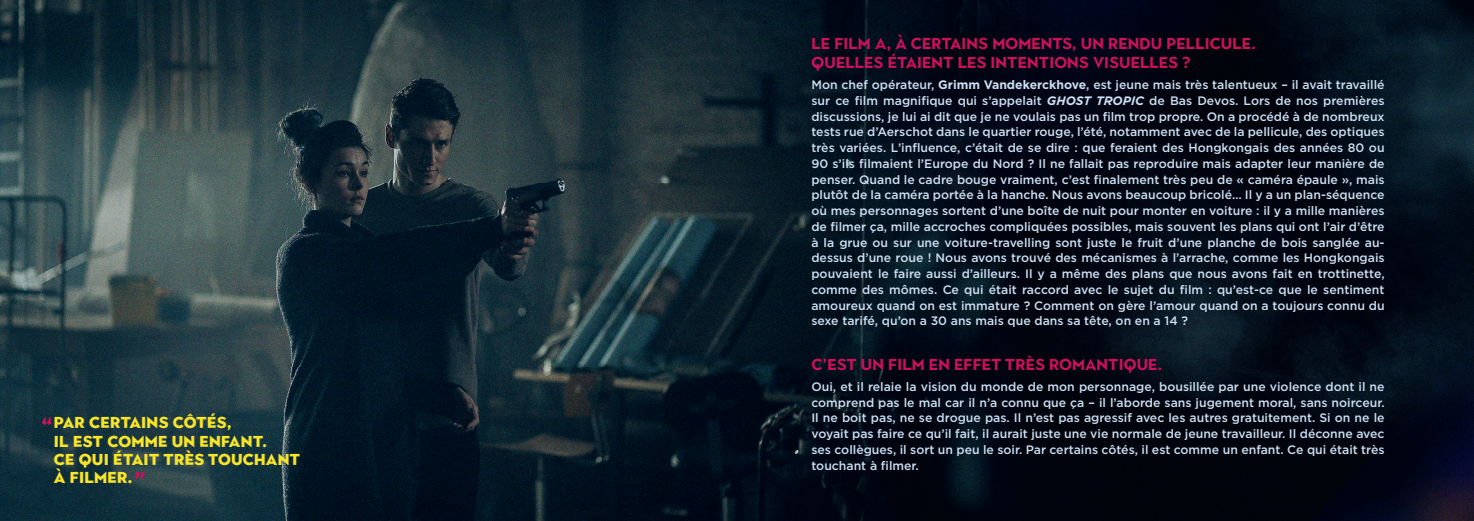
<style>
.page{position:relative;width:1474px;height:521px;background:#fff}
.page>*{position:absolute;margin:0;border:0;box-sizing:border-box;transform-origin:0 0}
.t1{font:700 15.75px/19.2px "Town 10 Display";letter-spacing:.01em;color:#cb115a}
.t2{font:900 15.75px/18.4px "Town 10 Display";letter-spacing:.01em;color:#f8e529}
.t3{font:500 12.25px/15.8px "Gotham";color:#ccdef1;text-align:justify}
.s1{font-weight:700}
.s2{font-weight:700;font-style:italic}
</style>
<div class="page">
<img style="left:0;top:0;width:1473px;height:521px">
<svg style="left:42px;top:417px;width:9px;height:8px"></svg>
<svg style="left:135px;top:472px;width:10px;height:7px"></svg>
<p class="t2" style="left:54px;top:414px;width:248px">PAR CERTAINS CÔTÉS,<br>IL EST COMME UN ENFANT.<br>CE QUI ÉTAIT TRÈS TOUCHANT<br>À FILMER.</p>
<p class="t1" style="left:811px;top:34px;width:446px">LE FILM A, À CERTAINS MOMENTS, UN RENDU PELLICULE.<br>QUELLES ÉTAIENT LES INTENTIONS VISUELLES ?</p>
<p class="t3" style="left:811px;top:77px;width:575px">Mon chef opérateur, <span class="s1">Grimm Vandekerckhove</span>, est jeune mais très talentueux – il avait travaillé sur ce film magnifique qui s’appelait <span class="s2">GHOST TROPIC</span> de Bas Devos. Lors de nos premières discussions, je lui ai dit que je ne voulais pas un film trop propre. On a procédé à de nombreux tests rue d’Aerschot dans le quartier rouge, l’été, notamment avec de la pellicule, des optiques très variées. L’influence, c’était de se dire : que feraient des Hongkongais des années 80 ou 90 s’ils filmaient l’Europe du Nord ? Il ne fallait pas reproduire mais adapter leur manière de penser. Quand le cadre bouge vraiment, c’est finalement très peu de « caméra épaule », mais plutôt de la caméra portée à la hanche. Nous avons beaucoup bricolé… Il y a un plan-séquence où mes personnages sortent d’une boîte de nuit pour monter en voiture : il y a mille manières de filmer ça, mille accroches compliquées possibles, mais souvent les plans qui ont l’air d’être à la grue ou sur une voiture-travelling sont juste le fruit d’une planche de bois sanglée au&shy;dessus d’une roue ! Nous avons trouvé des mécanismes à l’arrache, comme les Hongkongais pouvaient le faire aussi d’ailleurs. Il y a même des plans que nous avons fait en trottinette, comme des mômes. Ce qui était raccord avec le sujet du film : qu’est-ce que le sentiment amoureux quand on est immature ? Comment on gère l’amour quand on a toujours connu du sexe tarifé, qu’on a 30 ans mais que dans sa tête, on en a 14 ?</p>
<p class="t1" style="left:811px;top:355px;width:352px">C’EST UN FILM EN EFFET TRÈS ROMANTIQUE.</p>
<p class="t3" style="left:811px;top:378px;width:574px">Oui, et il relaie la vision du monde de mon personnage, bousillée par une violence dont il ne comprend pas le mal car il n’a connu que ça – il l’aborde sans jugement moral, sans noirceur.<br>Il ne boit pas, ne se drogue pas. Il n’est pas agressif avec les autres gratuitement. Si on ne le voyait pas faire ce qu’il fait, il aurait juste une vie normale de jeune travailleur. Il déconne avec ses collègues, il sort un peu le soir. Par certains côtés, il est comme un enfant. Ce qui était très touchant à filmer.</p>
</div>
